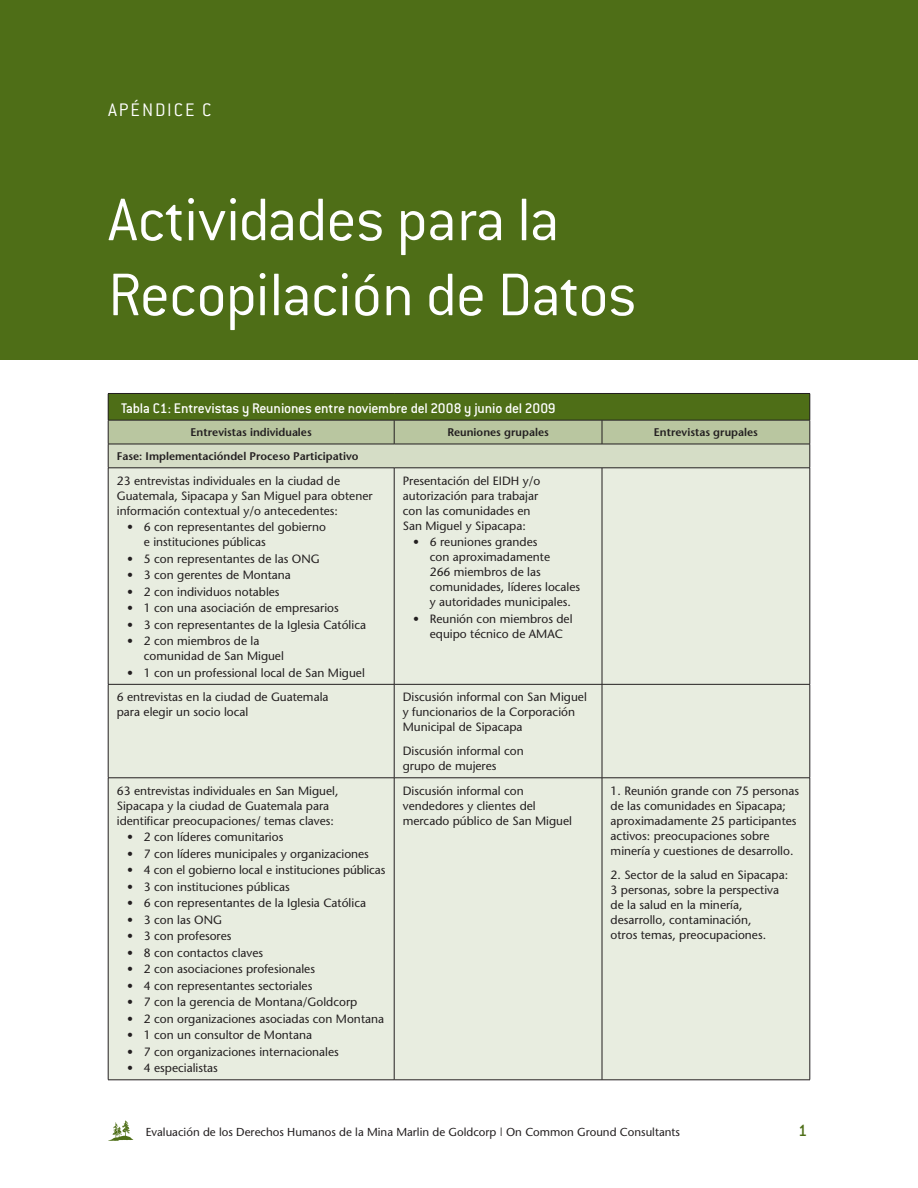
<style>
.page{position:relative;width:918px;height:1188px;background:#fff}
.page>*{position:absolute;margin:0;border:0;box-sizing:border-box;transform-origin:0 0}
.head_1{font:300 66px/75px "Conduit ITC";letter-spacing:-.015em;color:#fff}
.kicker{font:300 19.95px "Conduit ITC";letter-spacing:.1em;color:#fff}
.body_text{font:500 18px "Conduit ITC";color:#4e6e17}
.table_head{font:500 15.3px "Conduit ITC";letter-spacing:-.015em;color:#fff}
.table_bullet{font:12px/15px "Stone Sans";color:#231f20}
.table_text{font:12px/15px "Stone Sans";color:#231f20}
.body_text-2{font:11.55px "Stone Sans";color:#231f20}
.table_text_top{font:600 11.1px "Stone Sans";color:#231f20}
.table_subhead_one_ro{font:600 11.1px "Stone Sans";color:#231f20}
</style>
<div class="page">
<img style="left:108px;top:1120px;width:26px;height:21px">
<div style="left:0;top:0;width:918px;height:360px;background:#4e6e17"></div>
<div style="left:109px;top:469px;width:701px;height:611px;background:#e8ede0"></div>
<hr style="left:394px;top:468px;width:1px;height:216px;background:#231f20">
<hr style="left:602px;top:468px;width:1px;height:216px;background:#231f20">
<hr style="left:108px;top:684px;width:286px;height:1px;background:#231f20">
<hr style="left:394px;top:684px;width:208px;height:1px;background:#231f20">
<hr style="left:394px;top:685px;width:1px;height:93px;background:#231f20">
<hr style="left:602px;top:684px;width:208px;height:1px;background:#231f20">
<hr style="left:602px;top:685px;width:1px;height:93px;background:#231f20">
<hr style="left:108px;top:778px;width:286px;height:1px;background:#231f20">
<hr style="left:394px;top:778px;width:208px;height:1px;background:#231f20">
<hr style="left:394px;top:778px;width:1px;height:302px;background:#231f20">
<hr style="left:602px;top:778px;width:208px;height:1px;background:#231f20">
<hr style="left:602px;top:778px;width:1px;height:302px;background:#231f20">
<hr style="left:108px;top:393px;width:286px;height:1px;background:#231f20">
<hr style="left:394px;top:393px;width:208px;height:1px;background:#231f20">
<hr style="left:602px;top:393px;width:208px;height:1px;background:#231f20">
<hr style="left:108px;top:1080px;width:286px;height:1px;background:#231f20">
<hr style="left:394px;top:1080px;width:208px;height:1px;background:#231f20">
<hr style="left:602px;top:1080px;width:208px;height:1px;background:#231f20">
<hr style="left:108px;top:468px;width:1px;height:216px;background:#231f20">
<hr style="left:810px;top:468px;width:1px;height:216px;background:#231f20">
<hr style="left:108px;top:685px;width:1px;height:93px;background:#231f20">
<hr style="left:810px;top:685px;width:1px;height:93px;background:#231f20">
<hr style="left:108px;top:778px;width:1px;height:302px;background:#231f20">
<hr style="left:810px;top:778px;width:1px;height:302px;background:#231f20">
<svg style="left:108px;top:394px;width:703px;height:74px;background:#96a877"></svg>
<hr style="left:108px;top:468px;width:286px;height:1px;background:#231f20">
<hr style="left:394px;top:468px;width:208px;height:1px;background:#231f20">
<hr style="left:602px;top:468px;width:208px;height:1px;background:#231f20">
<p class="kicker" style="left:108px;top:99px;width:105px">APÉNDICE C</p>
<p class="head_1" style="left:108px;top:182px;width:530px">Actividades para la<br>Recopilación de Datos</p>
<p class="table_head" style="left:121px;top:399px;width:436px">Tabla C1: Entrevistas y Reuniones entre noviembre del 2008 y junio del 2009</p>
<p class="table_text_top" style="left:191px;top:426px;width:123px">Entrevistas individuales</p>
<p class="table_text_top" style="left:447px;top:426px;width:103px">Reuniones grupales</p>
<p class="table_text_top" style="left:654px;top:426px;width:106px">Entrevistas grupales</p>
<p class="table_subhead_one_ro" style="left:117px;top:450px;width:243px">Fase: Implementacióndel Proceso Participativo</p>
<p class="table_text" style="left:117px;top:473px;width:257px">23 entrevistas individuales en la ciudad de<br>Guatemala, Sipacapa y San Miguel para obtener información contextual y/o antecedentes:</p>
<p class="table_bullet" style="left:144px;top:520px;width:184px;text-indent:-16px">• 6 con representantes del gobierno e instituciones públicas</p>
<p class="table_bullet" style="left:127px;top:551px;width:194px">• 5 con representantes de las ONG</p>
<p class="table_bullet" style="left:127px;top:568px;width:165px">• 3 con gerentes de Montana</p>
<p class="table_bullet" style="left:127px;top:584px;width:154px">• 2 con individuos notables</p>
<p class="table_bullet" style="left:127px;top:601px;width:213px">• 1 con una asociación de empresarios</p>
<p class="table_bullet" style="left:127px;top:617px;width:240px">• 3 con representantes de la Iglesia Católica</p>
<p class="table_bullet" style="left:144px;top:634px;width:142px;text-indent:-16px">• 2 con miembros de la comunidad de San Miguel</p>
<p class="table_bullet" style="left:127px;top:665px;width:239px">• 1 con un professional local de San Miguel</p>
<p class="table_text" style="left:403px;top:473px;width:139px">Presentación del EIDH y/o autorización para trabajar con las comunidades en<br>San Miguel y Sipacapa:</p>
<p class="table_bullet" style="left:430px;top:535px;width:152px;text-indent:-16px">• 6 reuniones grandes<br>con aproximadamente<br>266 miembros de las comunidades, líderes locales y autoridades municipales.</p>
<p class="table_bullet" style="left:413px;top:611px;width:161px;text-align:center">• Reunión con miembros del equipo técnico de AMAC</p>
<p class="table_text" style="left:117px;top:690px;width:213px">6 entrevistas en la ciudad de Guatemala para elegir un socio local</p>
<p class="table_text" style="left:403px;top:690px;width:186px">Discusión informal con San Miguel y funcionarios de la Corporación<br>Municipal de Sipacapa</p>
<p class="table_text" style="left:403px;top:744px;width:123px">Discusión informal con grupo de mujeres</p>
<p class="table_text" style="left:117px;top:783px;width:223px">63 entrevistas individuales en San Miguel,<br>Sipacapa y la ciudad de Guatemala para identificar preocupaciones/ temas claves:</p>
<p class="table_bullet" style="left:127px;top:830px;width:158px">• 2 con líderes comunitarios</p>
<p class="table_bullet" style="left:127px;top:846px;width:243px">• 7 con líderes municipales y organizaciones</p>
<p class="table_bullet" style="left:127px;top:863px;width:260px">• 4 con el gobierno local e instituciones públicas</p>
<p class="table_bullet" style="left:127px;top:879px;width:164px">• 3 con instituciones públicas</p>
<p class="table_bullet" style="left:127px;top:896px;width:240px">• 6 con representantes de la Iglesia Católica</p>
<p class="table_bullet" style="left:127px;top:912px;width:96px">• 3 con las ONG</p>
<p class="table_bullet" style="left:127px;top:929px;width:106px">• 3 con profesores</p>
<p class="table_bullet" style="left:127px;top:945px;width:137px">• 8 con contactos claves</p>
<p class="table_bullet" style="left:127px;top:962px;width:189px">• 2 con asociaciones profesionales</p>
<p class="table_bullet" style="left:127px;top:978px;width:187px">• 4 con representantes sectoriales</p>
<p class="table_bullet" style="left:127px;top:995px;width:232px">• 7 con la gerencia de Montana/Goldcorp</p>
<p class="table_bullet" style="left:127px;top:1011px;width:258px">• 2 con organizaciones asociadas con Montana</p>
<p class="table_bullet" style="left:127px;top:1028px;width:186px">• 1 con un consultor de Montana</p>
<p class="table_bullet" style="left:127px;top:1044px;width:213px">• 7 con organizaciones internacionales</p>
<p class="table_bullet" style="left:127px;top:1061px;width:92px">• 4 especialistas</p>
<p class="table_text" style="left:403px;top:783px;width:171px">Discusión informal con vendedores y clientes del mercado público de San Miguel</p>
<p class="table_text" style="left:611px;top:783px;width:190px">1. Reunión grande con 75 personas de las comunidades en Sipacapa; aproximadamente 25 participantes activos: preocupaciones sobre minería y cuestiones de desarrollo.</p>
<p class="table_text" style="left:611px;top:867px;width:179px">2. Sector de la salud en Sipacapa:<br>3 personas, sobre la perspectiva de la salud en la minería, desarrollo, contaminación,<br>otros temas, preocupaciones.</p>
<p class="body_text-2" style="left:146px;top:1124px;width:536px">Evaluación de los Derechos Humanos de la Mina Marlin de Goldcorp | On Common Ground Consultants</p>
<p class="body_text" style="left:798px;top:1120px;width:11px">1</p>
</div>
